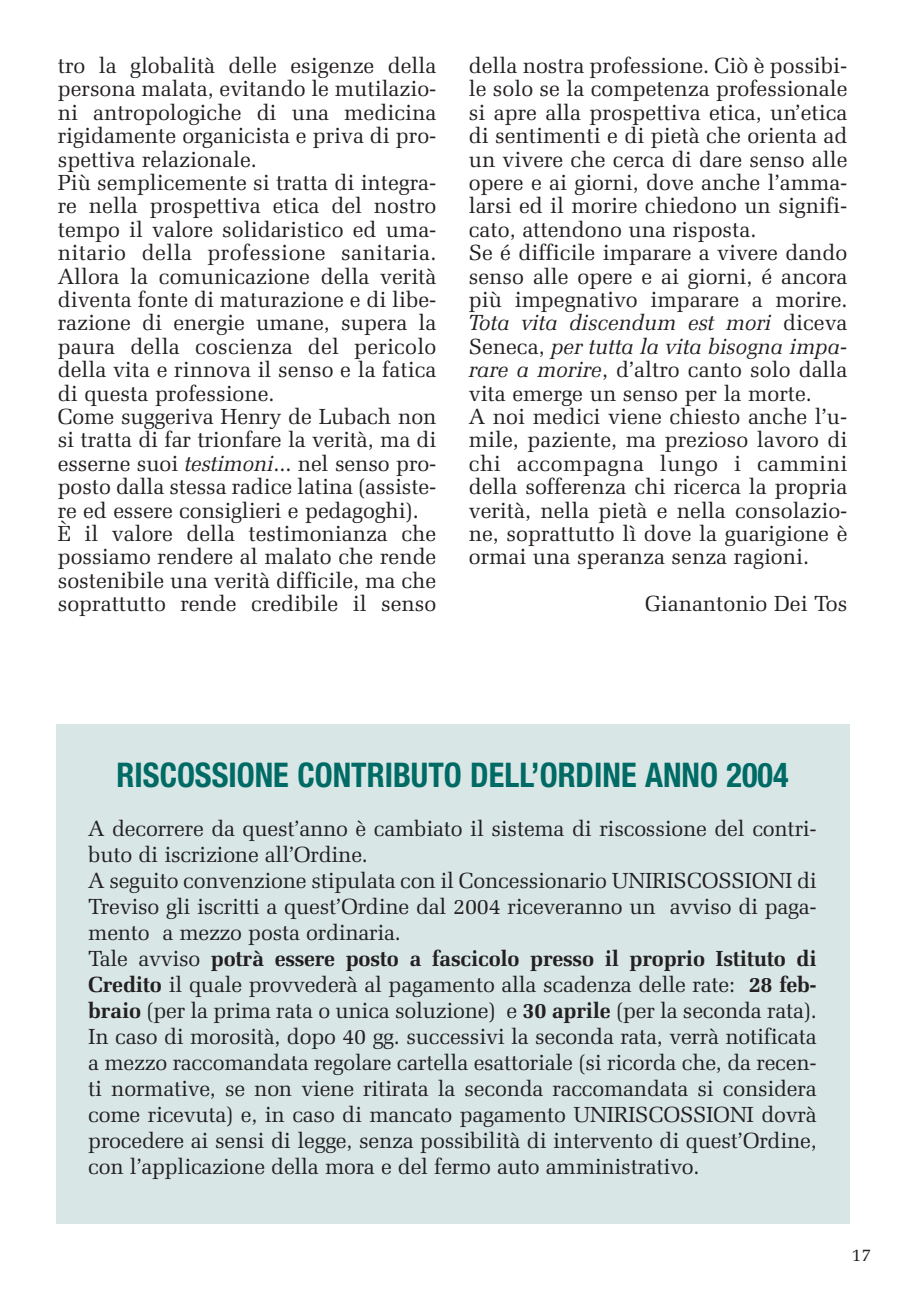
<style>
.page{position:relative;width:906px;height:1302px;background:#fff}
.page>*{position:absolute;margin:0;border:0;box-sizing:border-box;transform-origin:0 0}
.t1{font:700 condensed 34px "Helvetica Neue";color:#006a65;scale:.95 1}
.t2{font:22px/23.4px "Zapf Elliptical 711 BT";color:#231f20}
.t3{font:18px "Zapf Elliptical 711 BT";color:#231f20}
.s1{font-style:italic}
.s2{font-weight:700}
</style>
<div class="page">
<div style="left:56px;top:724px;width:793px;height:499px;background:#d8e7e6"></div>
<p class="t2" style="left:58px;top:55px;width:380px">tro la globalità delle esigenze della persona malata, evitando le mutilazio&shy;ni antropologiche di una medicina rigidamente organicista e priva di pro&shy;spettiva relazionale.<br>Più semplicemente si tratta di integra&shy;re nella prospettiva etica del nostro tempo il valore solidaristico ed uma&shy;nitario della professione sanitaria.<br>Allora la comunicazione della verità diventa fonte di maturazione e di libe&shy;razione di energie umane, supera la paura della coscienza del pericolo della vita e rinnova il senso e la fatica di questa professione.<br>Come suggeriva Henry de Lubach non si tratta di far trionfare la verità, ma di esserne suoi <span class="s1">testimoni</span>... nel senso pro&shy;posto dalla stessa radice latina (assiste&shy;re ed essere consiglieri e pedagoghi).<br>È il valore della testimonianza che possiamo rendere al malato che rende sostenibile una verità difficile, ma che soprattutto rende credibile il senso</p>
<p class="t2" style="left:469px;top:55px;width:380px">della nostra professione. Ciò è possibi&shy;le solo se la competenza professionale si apre alla prospettiva etica, un’etica di sentimenti e di pietà che orienta ad un vivere che cerca di dare senso alle opere e ai giorni, dove anche l’amma&shy;larsi ed il morire chiedono un signifi&shy;cato, attendono una risposta.<br>Se é difficile imparare a vivere dando senso alle opere e ai giorni, é ancora più impegnativo imparare a morire.<br><span class="s1">Tota vita discendum est mori</span> diceva Seneca, <span class="s1">per tutta la vita bisogna impa&shy;rare a morire</span>, d’altro canto solo dalla vita emerge un senso per la morte.<br>A noi medici viene chiesto anche l’u&shy;mile, paziente, ma prezioso lavoro di chi accompagna lungo i cammini della sofferenza chi ricerca la propria verità, nella pietà e nella consolazio&shy;ne, soprattutto lì dove la guarigione è ormai una speranza senza ragioni.</p>
<p class="t2" style="left:645px;top:593px;width:204px">Gianantonio Dei Tos</p>
<h1 class="t1" style="left:117px;top:763px;width:709px">RISCOSSIONE CONTRIBUTO DELL’ORDINE ANNO 2004</h1>
<p class="t2" style="left:88px;top:817px;width:730px;line-height:26px">A decorrere da quest’anno è cambiato il sistema di riscossione del contri&shy;buto di iscrizione all’Ordine.<br>A seguito convenzione stipulata con il Concessionario UNIRISCOSSIONI di Treviso gli iscritti a quest’Ordine dal 2004 riceveranno un avviso di paga&shy;mento a mezzo posta ordinaria.<br>Tale avviso <span class="s2">potrà essere posto a fascicolo presso il proprio Istituto di Credito</span> il quale provvederà al pagamento alla scadenza delle rate: <span class="s2">28 feb&shy;braio</span> (per la prima rata o unica soluzione) e <span class="s2">30 aprile</span> (per la seconda rata).<br>In caso di morosità, dopo 40 gg. successivi la seconda rata, verrà notificata a mezzo raccomandata regolare cartella esattoriale (si ricorda che, da recen&shy;ti normative, se non viene ritirata la seconda raccomandata si considera come ricevuta) e, in caso di mancato pagamento UNIRISCOSSIONI dovrà procedere ai sensi di legge, senza possibilità di intervento di quest’Ordine, con l’applicazione della mora e del fermo auto amministrativo.</p>
<p class="t3" style="left:851px;top:1246px;width:21px">17</p>
</div>
